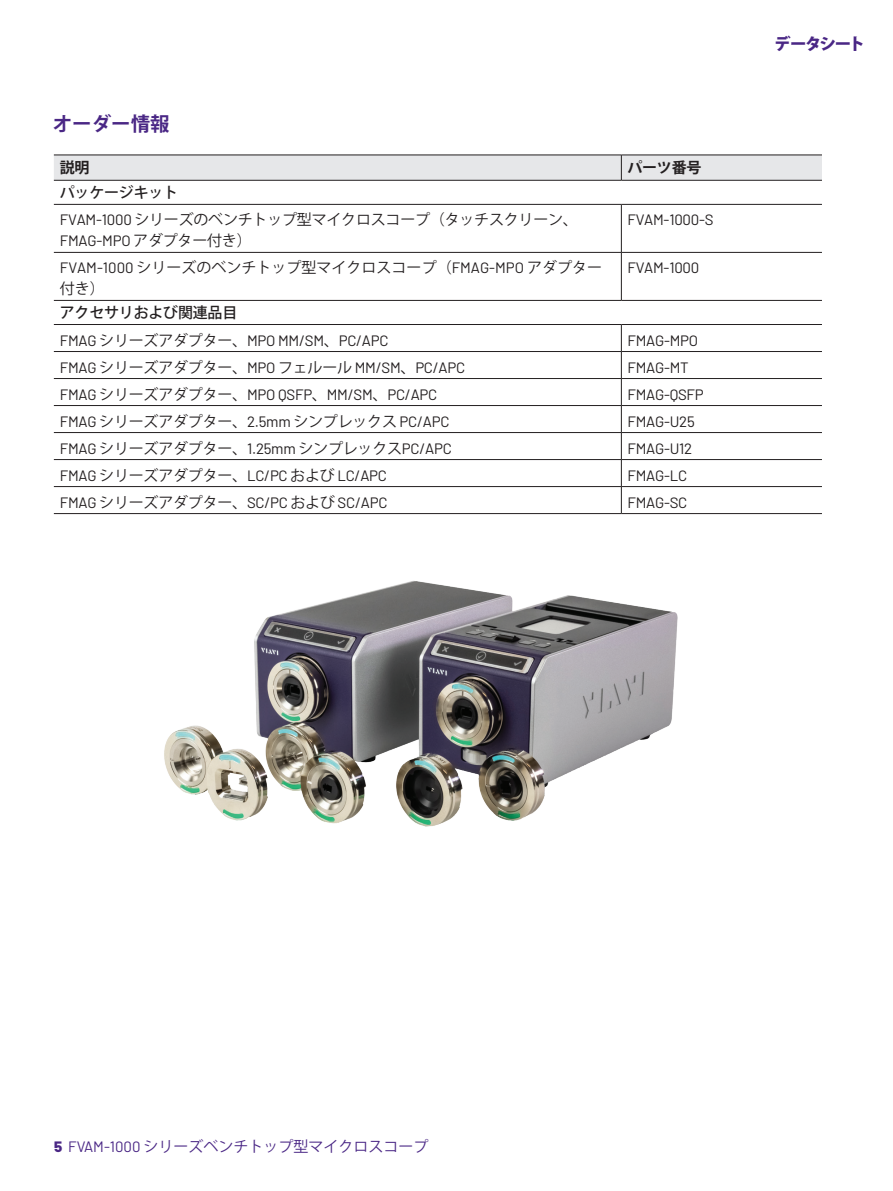
<style>
.page{position:relative;width:893px;height:1191px;background:#fff}
.page>*{position:absolute;margin:0;border:0;box-sizing:border-box;transform-origin:0 0}
.B-H1_Heading_Purple_13_16{font:700 19.5px "Koz Go Pro";color:#4a2785}
.t1{font:800 16.5px "Koz Go Pro";letter-spacing:-.09em;color:#4a2785}
.Table_Copy{font:15px "Barlow";letter-spacing:-.015em;color:#231f20}
.Table_Copy-2{font:15px/21px "Koz Go Pro";letter-spacing:-.015em;color:#231f20}
.t2{font:15px "Koz Go Pro";color:#4a2785}
.TH_Subhead{font:500 15px "Koz Go Pro";letter-spacing:-.015em;color:#231f20}
.TH{font:700 15px "Koz Go Pro";letter-spacing:-.015em;color:#231f20}
.s1{font-family:"Barlow"}
.s2{font-family:"Koz Go Pro"}
.s3{font-family:"Barlow";font-weight:800}
</style>
<div class="page">
<svg style="left:54px;top:155px;width:768px;height:25px"></svg>
<hr style="left:54px;top:180px;width:567px;height:1px;background:#231f20">
<hr style="left:621px;top:180px;width:201px;height:1px;background:#231f20">
<hr style="left:54px;top:204px;width:567px;height:1px;background:#231f20">
<hr style="left:621px;top:204px;width:201px;height:1px;background:#231f20">
<hr style="left:621px;top:204px;width:1px;height:48px;background:#231f20">
<hr style="left:54px;top:252px;width:567px;height:1px;background:#231f20">
<hr style="left:621px;top:252px;width:201px;height:1px;background:#231f20">
<hr style="left:621px;top:252px;width:1px;height:48px;background:#231f20">
<hr style="left:54px;top:300px;width:567px;height:1px;background:#231f20">
<hr style="left:621px;top:300px;width:201px;height:1px;background:#231f20">
<hr style="left:54px;top:324px;width:567px;height:1px;background:#231f20">
<hr style="left:621px;top:324px;width:201px;height:1px;background:#231f20">
<hr style="left:54px;top:351px;width:567px;height:1px;background:#231f20">
<hr style="left:621px;top:351px;width:201px;height:1px;background:#231f20">
<hr style="left:54px;top:378px;width:567px;height:1px;background:#231f20">
<hr style="left:621px;top:378px;width:201px;height:1px;background:#231f20">
<hr style="left:54px;top:405px;width:567px;height:1px;background:#231f20">
<hr style="left:621px;top:405px;width:201px;height:1px;background:#231f20">
<hr style="left:54px;top:432px;width:567px;height:1px;background:#231f20">
<hr style="left:621px;top:432px;width:201px;height:1px;background:#231f20">
<hr style="left:54px;top:459px;width:567px;height:1px;background:#231f20">
<hr style="left:621px;top:459px;width:201px;height:1px;background:#231f20">
<hr style="left:54px;top:486px;width:567px;height:1px;background:#231f20">
<hr style="left:621px;top:486px;width:201px;height:1px;background:#231f20">
<svg style="left:621px;top:325px;width:1px;height:188px"></svg>
<hr style="left:54px;top:513px;width:567px;height:1px;background:#231f20">
<hr style="left:621px;top:513px;width:201px;height:1px;background:#231f20">
<img style="left:164px;top:581px;width:514px;height:246px">
<p class="B-H1_Heading_Purple_13_16" style="left:53px;top:111px;width:118px">オーダー情報</p>
<p class="TH" style="left:60px;top:158px;width:31px">説明</p>
<p class="TH" style="left:627px;top:158px;width:76px">パーツ番号</p>
<p class="TH_Subhead" style="left:60px;top:183px;width:120px">パッケージキット</p>
<p class="Table_Copy-2" style="left:60px;top:210px;width:519px"><span class="s1">FVAM-1000</span> シリーズのベンチトップ型マイクロスコープ（タッチスクリーン、<br><span class="s1">FMAG-MPO</span> アダプター付き）</p>
<p class="Table_Copy" style="left:627px;top:209px;width:88px">FVAM-1000-S</p>
<p class="Table_Copy-2" style="left:60px;top:258px;width:544px"><span class="s1">FVAM-1000</span> シリーズのベンチトップ型マイクロスコープ（<span class="s1">FMAG-MPO</span> アダプター付き）</p>
<p class="Table_Copy" style="left:627px;top:257px;width:73px">FVAM-1000</p>
<p class="TH_Subhead" style="left:60px;top:303px;width:179px">アクセサリおよび関連品目</p>
<p class="Table_Copy" style="left:60px;top:329px;width:330px">FMAG <span class="s2">シリーズアダプター、</span>MPO MM/SM<span class="s2">、</span>PC/APC</p>
<p class="Table_Copy" style="left:627px;top:329px;width:72px">FMAG-MPO</p>
<p class="Table_Copy" style="left:60px;top:356px;width:407px">FMAG <span class="s2">シリーズアダプター、</span>MPO <span class="s2">フェルール</span> MM/SM<span class="s2">、</span>PC/APC</p>
<p class="Table_Copy" style="left:627px;top:356px;width:63px">FMAG-MT</p>
<p class="Table_Copy" style="left:60px;top:383px;width:379px">FMAG <span class="s2">シリーズアダプター、</span>MPO QSFP<span class="s2">、</span>MM/SM<span class="s2">、</span>PC/APC</p>
<p class="Table_Copy" style="left:627px;top:383px;width:78px">FMAG-QSFP</p>
<p class="Table_Copy-2" style="left:60px;top:411px;width:391px"><span class="s1">FMAG</span> シリーズアダプター、<span class="s1">2.5mm</span> シンプレックス <span class="s1">PC/APC</span></p>
<p class="Table_Copy" style="left:627px;top:410px;width:69px">FMAG-U25</p>
<p class="Table_Copy-2" style="left:60px;top:438px;width:393px"><span class="s1">FMAG</span> シリーズアダプター、<span class="s1">1.25mm</span> シンプレックス<span class="s1">PC/APC</span></p>
<p class="Table_Copy" style="left:627px;top:437px;width:66px">FMAG-U12</p>
<p class="Table_Copy" style="left:60px;top:464px;width:329px">FMAG <span class="s2">シリーズアダプター、</span>LC/PC <span class="s2">および</span> LC/APC</p>
<p class="Table_Copy" style="left:627px;top:464px;width:61px">FMAG-LC</p>
<p class="Table_Copy" style="left:60px;top:491px;width:329px">FMAG <span class="s2">シリーズアダプター、</span>SC/PC <span class="s2">および</span> SC/APC</p>
<p class="Table_Copy" style="left:627px;top:491px;width:61px">FMAG-SC</p>
<p class="t1" style="left:774px;top:33px;width:92px">データシート</p>
<p class="t2" style="left:54px;top:1136px;width:376px"><span class="s3">5</span> <span class="s1">FVAM-1000</span> シリーズベンチトップ型マイクロスコープ</p>
</div>
